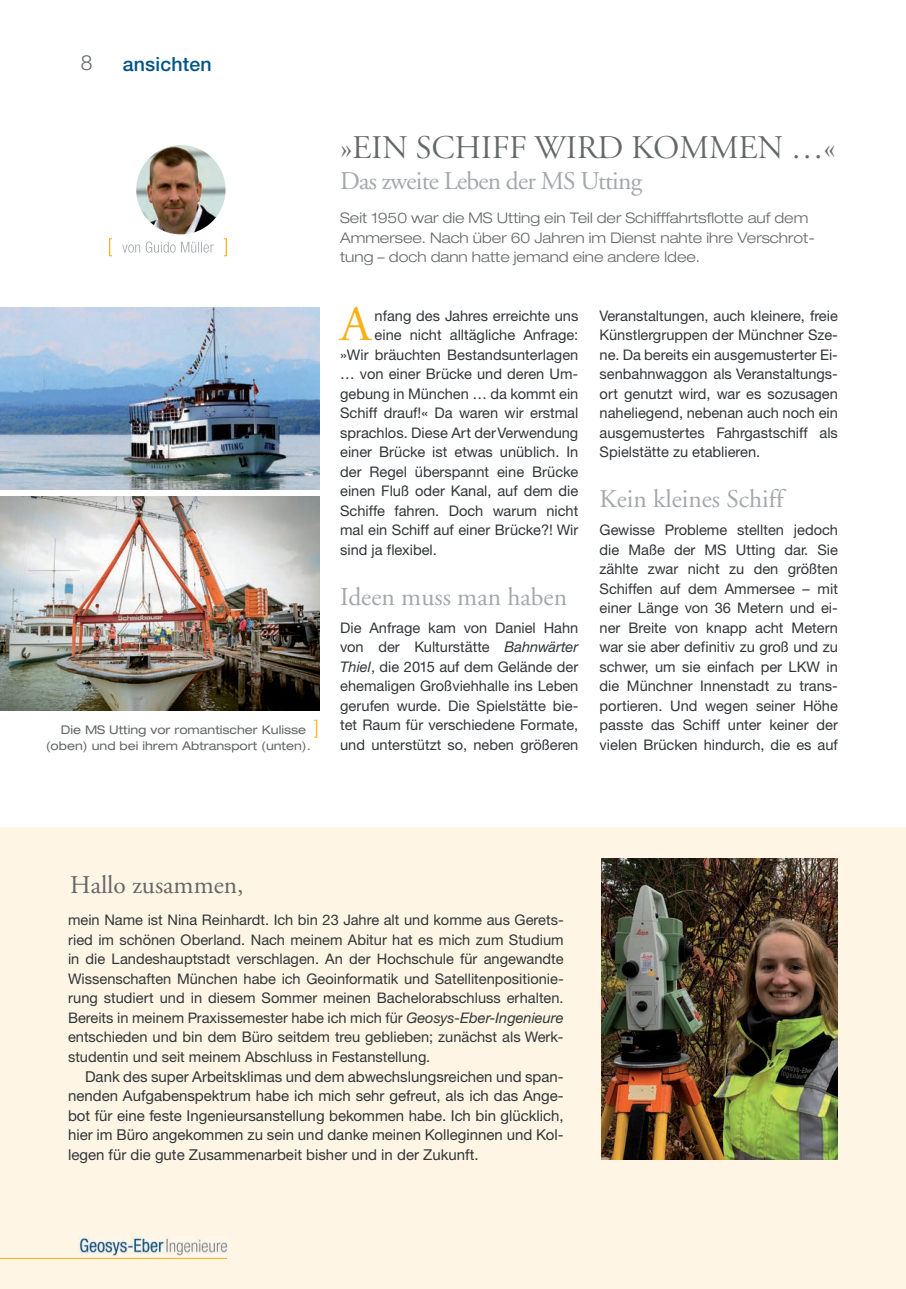
<style>
.page{position:relative;width:906px;height:1289px;background:#fff}
.page>*{position:absolute;margin:0;border:0;box-sizing:border-box;transform-origin:0 0}
.t1{font:49.65px "Adobe Garamond LT";color:#fbb018}
.t2{font:33px "Adobe Garamond LT Titling";letter-spacing:-.01em;color:#656868}
.t3{font:25.5px "Adobe Garamond LT";color:#a4a8aa}
.t4{font:25.5px "Adobe Garamond LT";letter-spacing:-.03em;color:#a4a8aa}
.t5{font:25.5px "Adobe Garamond LT";color:#656868}
.t6{font:300 21px "Helvetica Neue CE";color:#656868}
.t7{font:500 19.5px "Helvetica Neue CE";letter-spacing:.01em;color:#005486}
.t8{font:15px/19.5px "Helvetica Neue CE";color:#313638;text-align:justify}
.t9{font:14.7px/19.5px "Helvetica Neue CE";color:#313638;text-align:justify}
.t10{font:300 expanded 14.7px/19.5px "Helvetica Neue";color:#656868}
.t11{font:expanded 12px/16.5px "Helvetica Neue";color:#656868}
.s1{font-family:"Helvetica Neue CE";font-weight:300;font-stretch:normal;font-size:19.5px;color:#fbb018}
.s2{font-style:italic}
</style>
<div class="page">
<div style="left:0;top:827px;width:906px;height:461px;background:#fef5e5"></div>
<hr style="left:0;top:1257px;width:227px;height:1px;background:#fbb018">
<img style="left:78px;top:1236px;width:150px;height:19px">
<img style="left:601px;top:858px;width:237px;height:301px">
<img style="left:0;top:308px;width:319px;height:181px">
<img style="left:0;top:496px;width:319px;height:214px">
<svg style="left:109px;top:238px;width:3px;height:18px"></svg>
<svg style="left:122px;top:242px;width:92px;height:11px"></svg>
<svg style="left:224px;top:238px;width:3px;height:18px"></svg>
<img style="left:136px;top:145px;width:89px;height:89px;border-radius:45px">
<h3 class="t6" style="left:81px;top:50px;width:13px">8</h3>
<h3 class="t7" style="left:123px;top:52px;width:90px">ansichten</h3>
<p class="t11" style="left:46px;top:721px;width:275px;text-indent:15px">Die MS Utting vor romantischer Kulisse <span class="s1">] </span>(oben) und bei ihrem Abtransport (unten).</p>
<h2 class="t2" style="left:340px;top:128px;width:497px">»EIN SCHIFF WIRD KOMMEN …«</h2>
<h3 class="t4" style="left:340px;top:165px;width:303px">Das zweite Leben der MS Utting</h3>
<p class="t10" style="left:340px;top:208px;width:476px">Seit 1950 war die MS Utting ein Teil der Schifffahrtsflotte auf dem<br>Ammersee. Nach über 60 Jahren im Dienst nahte ihre Verschrot&shy;tung – doch dann hatte jemand eine andere Idee.</p>
<h1 class="t1" style="left:340px;top:295px;width:32px">A</h1>
<p class="t9" style="left:374px;top:306px;width:205px">nfang des Jahres erreichte uns</p>
<p class="t9" style="left:374px;top:325px;width:205px">eine nicht alltägliche Anfrage:</p>
<p class="t9" style="left:340px;top:345px;width:240px">»Wir bräuchten Bestandsunterlagen</p>
<p class="t9" style="left:340px;top:364px;width:240px">… von einer Brücke und deren Um-</p>
<p class="t9" style="left:340px;top:384px;width:240px">gebung in München … da kommt ein</p>
<p class="t9" style="left:340px;top:403px;width:240px">Schiff drauf!« Da waren wir erstmal</p>
<p class="t9" style="left:340px;top:423px;width:240px">sprachlos. Diese Art der Verwendung</p>
<p class="t9" style="left:340px;top:442px;width:240px">einer Brücke ist etwas unüblich. In</p>
<p class="t9" style="left:340px;top:462px;width:240px">der Regel überspannt eine Brücke</p>
<p class="t9" style="left:340px;top:481px;width:240px">einen Fluß oder Kanal, auf dem die</p>
<p class="t9" style="left:340px;top:501px;width:240px">Schiffe fahren. Doch warum nicht</p>
<p class="t9" style="left:340px;top:520px;width:240px">mal ein Schiff auf einer Brücke?! Wir</p>
<p class="t9" style="left:340px;top:540px;width:98px">sind ja flexibel.</p>
<h3 class="t3" style="left:340px;top:581px;width:228px">Ideen muss man haben</h3>
<p class="t9" style="left:340px;top:618px;width:240px">Die Anfrage kam von Daniel Hahn von der Kulturstätte <span class="s2">Bahnwärter Thiel</span>, die 2015 auf dem Gelände der ehemaligen Großviehhalle ins Leben gerufen wurde. Die Spielstätte bie&shy;tet Raum für verschiedene Formate, und unterstützt so, neben größeren</p>
<p class="t9" style="left:599px;top:306px;width:240px">Veranstaltungen, auch kleinere, freie Künstlergruppen der Münchner Sze&shy;ne. Da bereits ein ausgemusterter Ei&shy;senbahnwaggon als Veranstaltungs&shy;ort genutzt wird, war es sozusagen naheliegend, nebenan auch noch ein ausgemustertes Fahrgastschiff als Spielstätte zu etablieren.</p>
<h3 class="t3" style="left:599px;top:484px;width:185px">Kein kleines Schiff</h3>
<p class="t9" style="left:599px;top:520px;width:240px">Gewisse Probleme stellten jedoch die Maße der MS Utting dar. Sie zählte zwar nicht zu den größten Schiffen auf dem Ammersee – mit einer Länge von 36 Metern und ei&shy;ner Breite von knapp acht Metern war sie aber definitiv zu groß und zu schwer, um sie einfach per LKW in die Münchner Innenstadt zu trans&shy;portieren. Und wegen seiner Höhe passte das Schiff unter keiner der vielen Brücken hindurch, die es auf</p>
<h3 class="t5" style="left:70px;top:869px;width:175px">Hallo zusammen,</h3>
<p class="t9" style="left:68px;top:910px;width:497px">mein Name ist Nina Reinhardt. Ich bin 23 Jahre alt und komme aus Gerets&shy;ried im schönen Oberland. Nach meinem Abitur hat es mich zum Studium in die Landeshauptstadt verschlagen. An der Hochschule für angewandte Wissenschaften München habe ich Geoinformatik und Satellitenpositionie&shy;rung studiert und in diesem Sommer meinen Bachelorabschluss erhalten.<br>Bereits in meinem Praxissemester habe ich mich für <span class="s2">Geosys-Eber-Ingenieure </span>entschieden und bin dem Büro seitdem treu geblieben; zunächst als Werk&shy;studentin und seit meinem Abschluss in Festanstellung.</p>
<p class="t8" style="left:68px;top:1066px;width:497px;text-indent:17px">Dank des super Arbeitsklimas und dem abwechslungsreichen und span&shy;nenden Aufgabenspektrum habe ich mich sehr gefreut, als ich das Ange&shy;bot für eine feste Ingenieursanstellung bekommen habe. Ich bin glücklich, hier im Büro angekommen zu sein und danke meinen Kolleginnen und Kol&shy;legen für die gute Zusammenarbeit bisher und in der Zukunft.</p>
</div>
